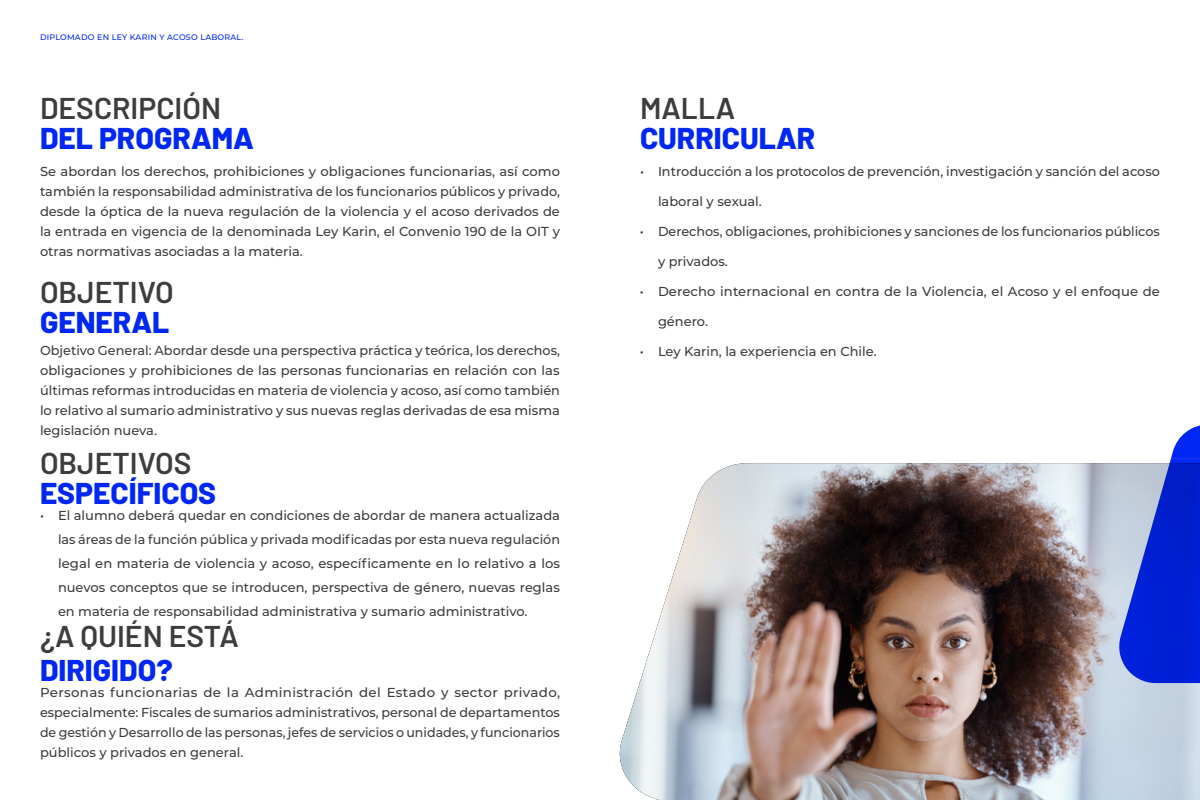
<style>
.page{position:relative;width:1200px;height:800px;background:#fff}
.page>*{position:absolute;margin:0;border:0;box-sizing:border-box;transform-origin:0 0}
.t1{font:800 30px "Barlow";color:#0027f3}
.t2{font:600 30px "Barlow";color:#3d3d3b}
.t3{font:500 13px/20px "Montserrat";color:#3d3d3b;text-align:justify}
.t4{font:500 8px "Montserrat";letter-spacing:.025em;color:#0027f3}
</style>
<div class="page">
<img style="left:619px;top:463px;width:581px;height:337px">
<svg style="left:1114px;top:425px;width:86px;height:258px;background:#5067db"></svg>
<p class="t4" style="left:40px;top:31px;width:205px">DIPLOMADO EN LEY KARIN Y ACOSO LABORAL.</p>
<h1 class="t2" style="left:40px;top:86px;width:183px">DESCRIPCIÓN</h1>
<h1 class="t1" style="left:40px;top:116px;width:216px">DEL PROGRAMA</h1>
<p class="t3" style="left:40px;top:161px;width:522px">Se abordan los derechos, prohibiciones y obligaciones funcionarias, así como también la responsabilidad administrativa de los funcionarios públicos y privado, desde la óptica de la nueva regulación de la violencia y el acoso derivados de la entrada en vigencia de la denominada Ley Karin, el Convenio 190 de la OIT y otras normativas asociadas a la materia.</p>
<h1 class="t2" style="left:40px;top:270px;width:135px">OBJETIVO</h1>
<h1 class="t1" style="left:40px;top:300px;width:131px">GENERAL</h1>
<p class="t3" style="left:40px;top:340px;width:522px">Objetivo General: Abordar desde una perspectiva práctica y teórica, los derechos, obligaciones y prohibiciones de las personas funcionarias en relación con las últimas reformas introducidas en materia de violencia y acoso, así como también lo relativo al sumario administrativo y sus nuevas reglas derivadas de esa misma legislación nueva.</p>
<h1 class="t2" style="left:40px;top:441px;width:153px">OBJETIVOS</h1>
<h1 class="t1" style="left:40px;top:470px;width:178px">ESPECÍFICOS</h1>
<p class="t3" style="left:58px;top:503px;width:504px;line-height:24px;text-indent:-18px">• El alumno deberá quedar en condiciones de abordar de manera actualizada las áreas de la función pública y privada modificadas por esta nueva regulación legal en materia de violencia y acoso, específicamente en lo relativo a los nuevos conceptos que se introducen, perspectiva de género, nuevas reglas en materia de responsabilidad administrativa y sumario administrativo.</p>
<h1 class="t2" style="left:40px;top:614px;width:200px">¿A QUIÉN ESTÁ</h1>
<h1 class="t1" style="left:40px;top:648px;width:134px">DIRIGIDO?</h1>
<p class="t3" style="left:40px;top:682px;width:522px">Personas funcionarias de la Administración del Estado y sector privado, especialmente: Fiscales de sumarios administrativos, personal de departamentos de gestión y Desarrollo de las personas, jefes de servicios o unidades, y funcionarios públicos y privados en general.</p>
<h1 class="t2" style="left:640px;top:86px;width:97px">MALLA</h1>
<h1 class="t1" style="left:640px;top:116px;width:177px">CURRICULAR</h1>
<p class="t3" style="left:640px;top:161px;width:522px">• Introducción a los protocolos de prevención, investigación y sanción del acoso</p>
<p class="t3" style="left:658px;top:191px;width:105px">laboral y sexual.</p>
<p class="t3" style="left:640px;top:221px;width:521px">• Derechos, obligaciones, prohibiciones y sanciones de los funcionarios públicos</p>
<p class="t3" style="left:658px;top:251px;width:71px">y privados.</p>
<p class="t3" style="left:640px;top:281px;width:521px">• Derecho internacional en contra de la Violencia, el Acoso y el enfoque de</p>
<p class="t3" style="left:658px;top:311px;width:51px">género.</p>
<p class="t3" style="left:640px;top:341px;width:238px">• Ley Karin, la experiencia en Chile.</p>
</div>
